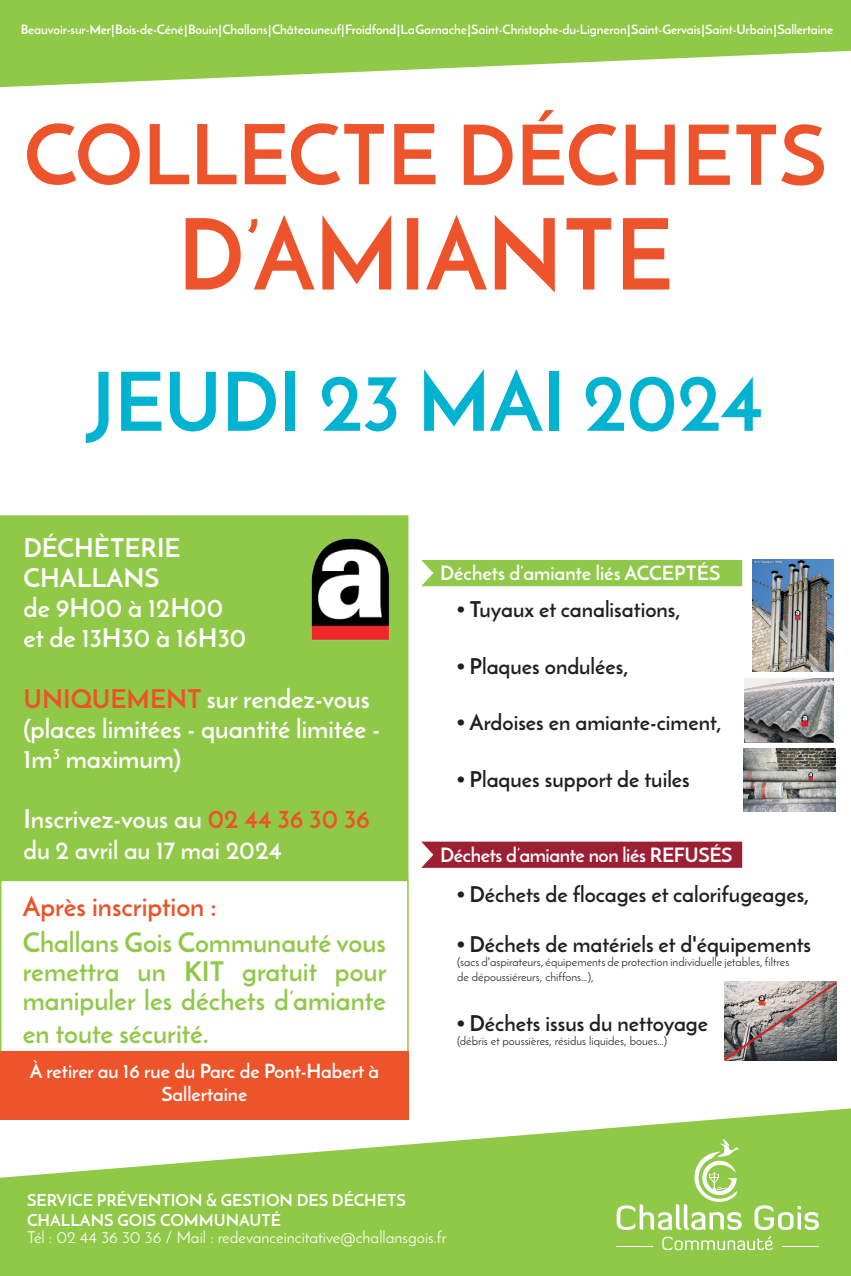
<style>
.page{position:relative;width:851px;height:1276px;background:#fff}
.page>*{position:absolute;margin:0;border:0;box-sizing:border-box;transform-origin:0 0}
.t1{font:700 81px "Josefin Sans";letter-spacing:-.01em;color:#00b4d1}
.t2{font:700 27px/29.2px "Josefin Sans";color:#90c848;text-align:justify}
.t3{font:700 27px "Josefin Sans";color:#ec5328}
.t4{font:700 25.88px/30.2px "Josefin Sans";color:#fff}
.t5{font:700 24.75px "Josefin Sans";color:#fff}
.t6{font:700 21.75px "Josefin Sans";color:#231f20}
.t7{font:700 19.8px "Josefin Sans";letter-spacing:-.02em;color:#fff}
.t8{font:700 19.8px "Josefin Sans";color:#fff}
.t9{font:700 19.5px/23.4px "Josefin Sans";color:#fff;text-align:center}
.t10{font:700 16.5px/19.8px "Josefin Sans";color:#fff}
.t11{font:16.5px "Josefin Sans";color:#fff}
.t12{font:700 12.9px "Josefin Sans";letter-spacing:-.01em;color:#fff}
.t13{font:12px/14.4px "Josefin Sans";color:#231f20}
.s1{color:#ec5328}
.s2{font-family:"Arial"}
</style>
<div class="page">
<div style="left:0;top:1051px;width:408px;height:68px;background:#ed542a"></div>
<svg style="left:0;top:1108px;width:850px;height:168px;fill:#90c848"></svg>
<svg style="left:27px;top:123px;width:408px;height:62px"></svg>
<svg style="left:463px;top:110px;width:360px;height:75px"></svg>
<svg style="left:185px;top:215px;width:484px;height:78px"></svg>
<div style="left:1px;top:516px;width:406px;height:363px;background:#90c848"></div>
<div style="left:0;top:515px;width:408px;height:365px;border:2px solid #90c848"></div>
<svg style="left:0;top:0;width:850px;height:87px;fill:#90c848"></svg>
<svg style="left:616px;top:1138px;width:202px;height:112px;background:#9ecf5f"></svg>
<hr style="left:616px;top:1246px;width:36px;height:1px;background:#fff">
<hr style="left:782px;top:1246px;width:36px;height:1px;background:#fff">
<img style="left:311px;top:533px;width:95px;height:113px">
<img style="left:752px;top:560px;width:81px;height:111px">
<img style="left:743px;top:749px;width:92px;height:62px">
<img style="left:744px;top:679px;width:89px;height:63px">
<svg style="left:724px;top:981px;width:113px;height:80px;background:#8c8585"></svg>
<div style="left:421px;top:560px;width:321px;height:26px;background:#90c84a"></div>
<svg style="left:421px;top:841px;width:321px;height:27px;background:#a1293d"></svg>
<p class="t12" style="left:21px;top:22px;width:814px">Beauvoir-sur-Mer | Bois-de-Céné | Bouin | Challans | Châteauneuf | Froidfond | La Garnache | Saint-Christophe-du-Ligneron | Saint-Gervais | Saint-Urbain | Sallertaine</p>
<h1 class="t1" style="left:87px;top:351px;width:677px">JEUDI 23 MAI 2024</h1>
<p class="t4" style="left:24px;top:532px;width:224px">DÉCHÈTERIE<br>CHALLANS<br>de 9H00 à 12H00 et de 13H30 à 16H30</p>
<p class="t4" style="left:24px;top:683px;width:358px"><span class="s1">UNIQUEMENT</span> sur rendez-vous (places limitées - quantité limitée -<br>1m<sup>3</sup> maximum)</p>
<p class="t4" style="left:24px;top:804px;width:348px">Inscrivez-vous au <span class="s1">02 44 36 30 36</span></p>
<p class="t5" style="left:24px;top:834px;width:260px">du 2 avril au 17 mai 2024</p>
<p class="t3" style="left:23px;top:889px;width:195px">Après inscription :</p>
<p class="t2" style="left:23px;top:927px;width:365px">Challans Gois Communauté vous remettra un KIT gratuit pour manipuler les déchets d’amiante</p>
<p class="t2" style="left:23px;top:1018px;width:188px">en toute sécurité.</p>
<p class="t9" style="left:30px;top:1059px;width:350px">À retirer au 16 rue du Parc de Pont-Habert à<br>Sallertaine</p>
<p class="t8" style="left:440px;top:560px;width:281px">Déchets d’amiante liés ACCEPTÉS</p>
<p class="t6" style="left:457px;top:596px;width:225px"><span class="s2">•</span> Tuyaux et canalisations,</p>
<p class="t6" style="left:457px;top:652px;width:173px"><span class="s2">•</span> Plaques ondulées,</p>
<p class="t6" style="left:457px;top:709px;width:266px"><span class="s2">•</span> Ardoises en amiante-ciment,</p>
<p class="t6" style="left:457px;top:765px;width:234px"><span class="s2">•</span> Plaques support de tuiles</p>
<p class="t7" style="left:440px;top:842px;width:294px">Déchets d’amiante non liés REFUSÉS</p>
<p class="t6" style="left:457px;top:880px;width:354px"><span class="s2">•</span> Déchets de flocages et calorifugeages,</p>
<p class="t6" style="left:457px;top:930px;width:355px"><span class="s2">•</span> Déchets de matériels et d'équipements</p>
<p class="t13" style="left:457px;top:954px;width:333px">(sacs d'aspirateurs, équipements de protection individuelle jetables, filtres de dépoussiéreurs, chiffons…),</p>
<p class="t6" style="left:457px;top:1009px;width:252px"><span class="s2">•</span> Déchets issus du nettoyage</p>
<p class="t13" style="left:457px;top:1033px;width:211px">(débris et poussières, résidus liquides, boues…)</p>
<p class="t10" style="left:27px;top:1190px;width:380px">SERVICE PRÉVENTION &amp; GESTION DES DÉCHETS<br>CHALLANS GOIS COMMUNAUTÉ</p>
<p class="t11" style="left:27px;top:1227px;width:421px">Tél : 02 44 36 30 36 / Mail : redevanceincitative@challansgois.fr</p>
</div>
